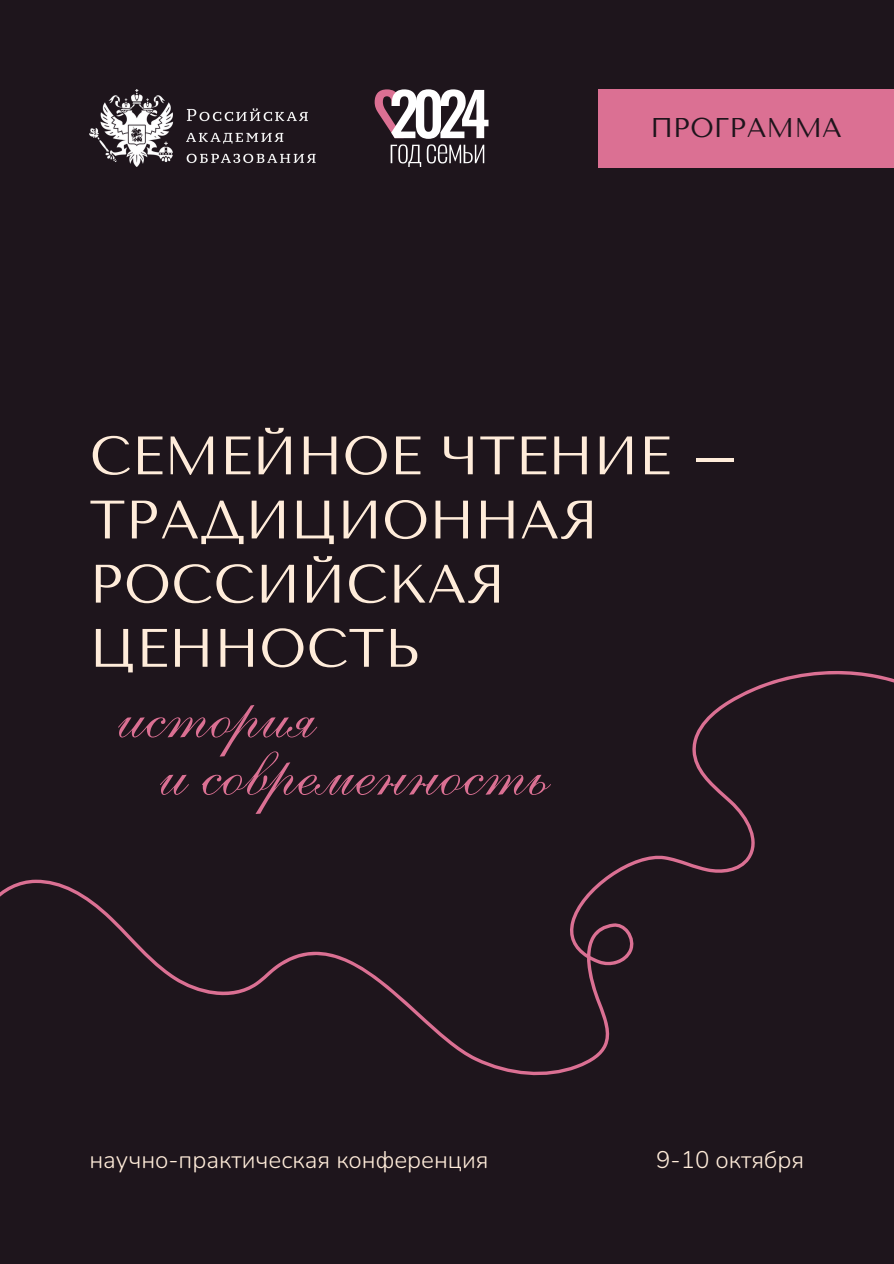
<style>
.page{position:relative;width:894px;height:1264px;background:#fff}
.page>*{position:absolute;margin:0;border:0;box-sizing:border-box;transform-origin:0 0}
.t1{font:72px/57.3px "Shelley Script LTCYR";color:#db7093}
.t2{font:54px/64.2px "Tenor Sans";color:#ffecda}
.t3{font:27px "Tenor Sans";color:#1e151c}
.t4{font:300 24px "Nunito";color:#ffecda}
</style>
<div class="page">
<div style="left:0;top:0;width:893px;height:1263px;background:#1e151c"></div>
<img style="left:89px;top:89px;width:227px;height:78px">
<svg style="left:374px;top:89px;width:114px;height:78px"></svg>
<svg style="left:0;top:671px;width:893px;height:405px"></svg>
<div style="left:598px;top:89px;width:295px;height:78px;background:#db7093"></div>
<p class="t3" style="left:650px;top:113px;width:193px">ПРОГРАММА</p>
<p class="t2" style="left:89px;top:424px;width:652px">СЕМЕЙНОЕ ЧТЕНИЕ –<br>ТРАДИЦИОННАЯ<br>РОССИЙСКАЯ<br>ЦЕННОСТЬ</p>
<h3 class="t1" style="left:159px;top:694px;width:391px;text-indent:-42px">история<br>и современность</h3>
<h2 class="t4" style="left:89px;top:1143px;width:400px">научно-практическая конференция</h2>
<h1 class="t4" style="left:656px;top:1143px;width:149px">9-10 октября</h1>
</div>
